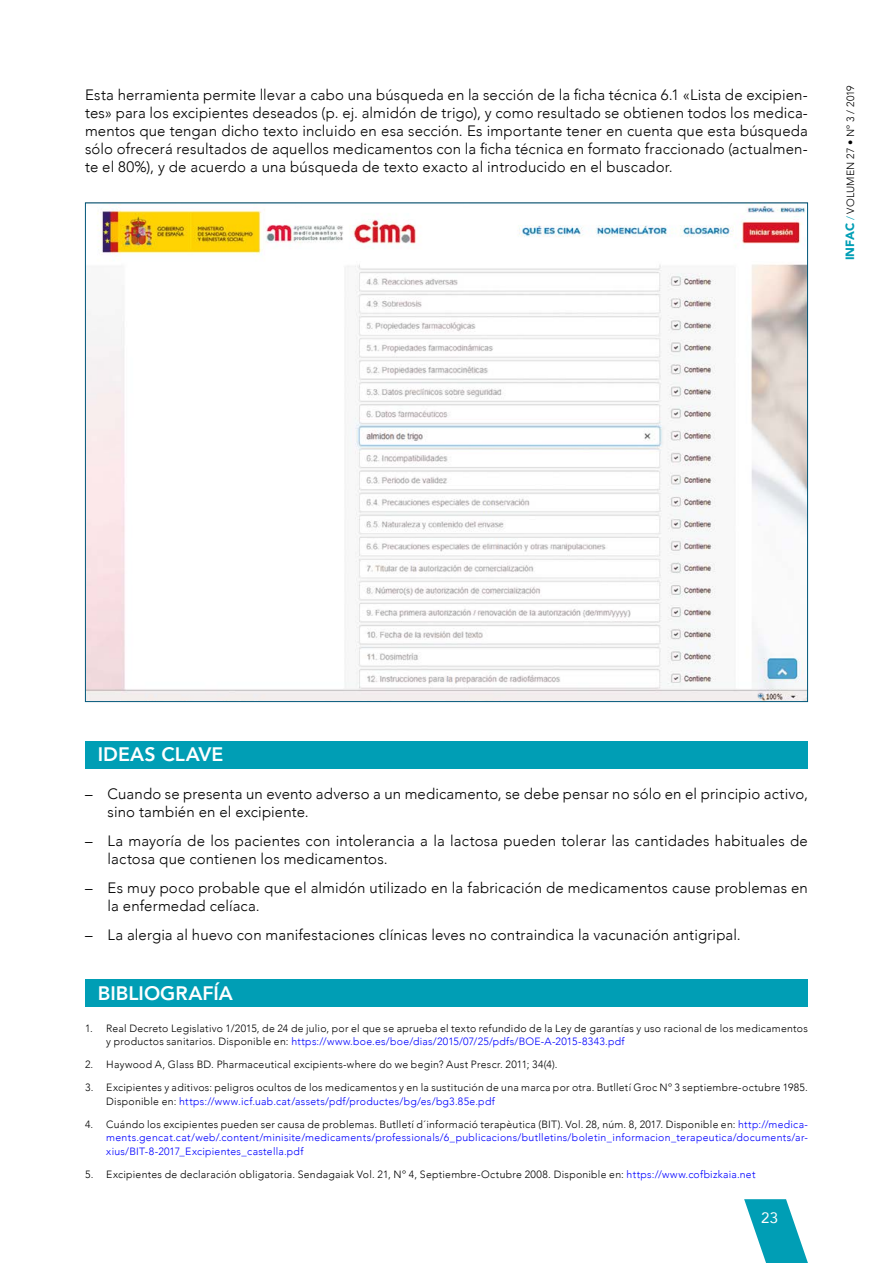
<style>
.page{position:relative;width:893px;height:1263px;background:#fff}
.page>*{position:absolute;margin:0;border:0;box-sizing:border-box;transform-origin:0 0}
.Titulo1{font:800 19.5px "Avenir";color:#fff}
.Texto_general{font:300 15px/18px "Avenir";letter-spacing:.01em;color:#000}
.t1{font:15px "Avenir";color:#fff}
.Texto_bibliografia{font:300 10.5px/13.5px "Avenir";letter-spacing:.025em;color:#000}
.Texto_bibliografia-2{font:300 10.5px/13.5px "Avenir";letter-spacing:.025em;color:#00f;text-align:justify}
.s1{font-weight:900;font-size:12px;color:#009eb5}
.s2{color:#009eb5}
.s3{color:#00f}
.s4{color:#000}
</style>
<div class="page">
<div style="left:85px;top:741px;width:723px;height:27px;background:#009eb5"></div>
<div style="left:85px;top:979px;width:723px;height:28px;background:#009eb5"></div>
<img style="left:87px;top:205px;width:719px;height:495px">
<svg style="left:744px;top:1199px;width:64px;height:64px"></svg>
<p class="Texto_general" style="left:85px;top:86px;width:724px;text-align:justify">Esta herramienta permite llevar a cabo una búsqueda en la sección de la ficha técnica 6.1 «Lista de excipien&shy;tes» para los excipientes deseados (p. ej. almidón de trigo), y como resultado se obtienen todos los medica&shy;mentos que tengan dicho texto incluido en esa sección. Es importante tener en cuenta que esta búsqueda sólo ofrecerá resultados de aquellos medicamentos con la ficha técnica en formato fraccionado (actualmen&shy;te el 80%), y de acuerdo a una búsqueda de texto exacto al introducido en el buscador.</p>
<p class="Texto_bibliografia" style="left:844px;top:260px;width:177px;rotate:-90deg"><span class="s1">INFAC</span> <span class="s2">/</span> VOLUMEN 27 • Nº 3 / 2019</p>
<p class="Titulo1" style="left:98px;top:739px;width:127px">IDEAS CLAVE</p>
<p class="Texto_general" style="left:108px;top:785px;width:702px;text-indent:-22px">– Cuando se presenta un evento adverso a un medicamento, se debe pensar no sólo en el principio activo, sino también en el excipiente.</p>
<p class="Texto_general" style="left:108px;top:832px;width:702px;text-indent:-22px">– La mayoría de los pacientes con intolerancia a la lactosa pueden tolerar las cantidades habituales de lactosa que contienen los medicamentos.</p>
<p class="Texto_general" style="left:108px;top:879px;width:702px;text-indent:-22px">– Es muy poco probable que el almidón utilizado en la fabricación de medicamentos cause problemas en la enfermedad celíaca.</p>
<p class="Texto_general" style="left:85px;top:926px;width:657px">– La alergia al huevo con manifestaciones clínicas leves no contraindica la vacunación antigripal.</p>
<p class="Titulo1" style="left:98px;top:978px;width:137px">BIBLIOGRAFÍA</p>
<p class="Texto_bibliografia" style="left:106px;top:1021px;width:703px;text-indent:-21px">1. Real Decreto Legislativo 1/2015, de 24 de julio, por el que se aprueba el texto refundido de la Ley de garantías y uso racional de los medicamentos y productos sanitarios. Disponible en: <span class="s3">https://www.boe.es/boe/dias/2015/07/25/pdfs/BOE-A-2015-8343.pdf</span></p>
<p class="Texto_bibliografia" style="left:85px;top:1058px;width:474px">2. Haywood A, Glass BD. Pharmaceutical excipients-where do we begin? Aust Prescr. 2011; 34(4).</p>
<p class="Texto_bibliografia" style="left:106px;top:1081px;width:703px;text-indent:-21px">3. Excipientes y aditivos: peligros ocultos de los medicamentos y en la sustitución de una marca por otra. Butlletí Groc Nº 3 septiembre-octubre 1985.<br>Disponible en: <span class="s3">https://www.icf.uab.cat/assets/pdf/productes/bg/es/bg3.85e.pdf</span></p>
<p class="Texto_bibliografia-2" style="left:106px;top:1117px;width:703px;text-indent:-21px"><span class="s4">4. Cuándo los excipientes pueden ser causa de problemas. Butlletí d´informació terapèutica (BIT). Vol. 28, núm. 8, 2017. Disponible en:</span> http://medica&shy;ments.gencat.cat/web/.content/minisite/medicaments/professionals/6_publicacions/butlletins/boletin_informacion_terapeutica/documents/ar&shy;xius/BIT-8-2017_Excipientes_castella.pdf</p>
<p class="Texto_bibliografia" style="left:85px;top:1167px;width:672px">5. Excipientes de declaración obligatoria. Sendagaiak Vol. 21, Nº 4, Septiembre-Octubre 2008. Disponible en: <span class="s3">https://www.cofbizkaia.net</span></p>
<p class="t1" style="left:761px;top:1206px;width:18px">23</p>
</div>
